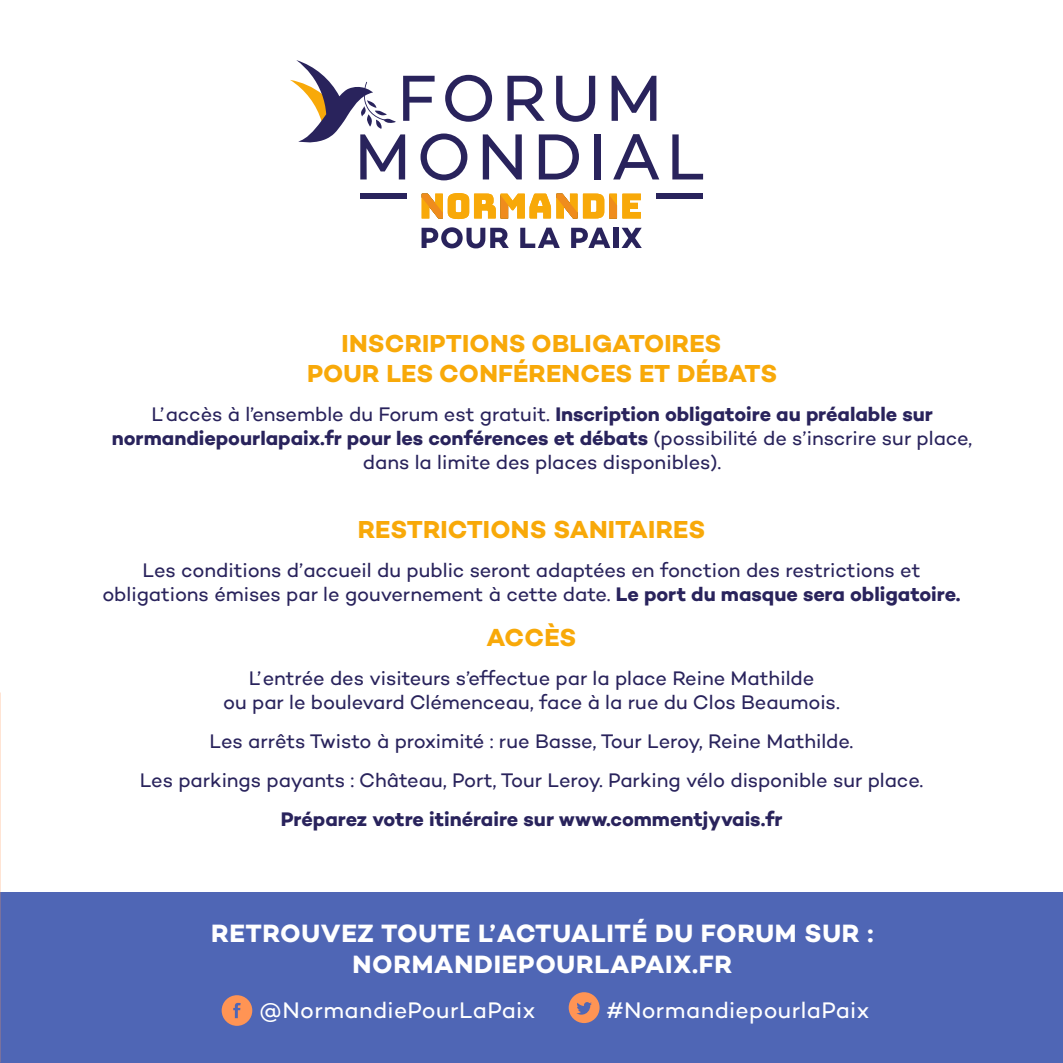
<style>
.page{position:relative;width:1063px;height:1063px;background:#fff}
.page>*{position:absolute;margin:0;border:0;box-sizing:border-box;transform-origin:0 0}
.t1{font:700 25.5px/30.5px "Campton";letter-spacing:.025em;color:#fff;text-align:center}
.t2{font:700 25px/30px "Campton";letter-spacing:.01em;color:#f8a909}
.t3{font:23px "Campton";letter-spacing:.02em;color:#fff}
.t4{font:20px/24px "Campton";letter-spacing:-.005em;color:#29235c;text-align:center}
.t5{font:700 20px "Campton";color:#29235c}
.s1{font-weight:700}
</style>
<div class="page">
<svg style="left:422px;top:227px;width:87px;height:21px"></svg>
<svg style="left:520px;top:228px;width:40px;height:20px"></svg>
<svg style="left:571px;top:228px;width:39px;height:20px"></svg>
<div style="left:614px;top:228px;width:5px;height:20px;background:#29235c"></div>
<svg style="left:622px;top:228px;width:20px;height:20px"></svg>
<div style="left:360px;top:194px;width:46px;height:5px;background:#29235c"></div>
<div style="left:657px;top:194px;width:46px;height:5px;background:#29235c"></div>
<svg style="left:612px;top:76px;width:44px;height:45px"></svg>
<div style="left:594px;top:134px;width:6px;height:45px;background:#29235c"></div>
<svg style="left:613px;top:134px;width:46px;height:45px"></svg>
<svg style="left:672px;top:134px;width:31px;height:45px"></svg>
<svg style="left:290px;top:60px;width:305px;height:120px"></svg>
<svg style="left:422px;top:193px;width:219px;height:26px"></svg>
<div style="left:0;top:892px;width:1063px;height:171px;background:#4f66b5"></div>
<svg style="left:222px;top:995px;width:30px;height:31px"></svg>
<svg style="left:569px;top:992px;width:31px;height:31px"></svg>
<p class="t2" style="left:307px;top:328px;width:472px;text-indent:35px">INSCRIPTIONS OBLIGATOIRES<br>POUR LES CONFÉRENCES ET DÉBATS</p>
<p class="t4" style="left:112px;top:401px;width:862px">L’accès à l’ensemble du Forum est gratuit. <span class="s1">Inscription obligatoire au préalable sur normandiepourlapaix.fr pour les conférences et débats</span> (possibilité de s’inscrire sur place, dans la limite des places disponibles).</p>
<p class="t2" style="left:358px;top:514px;width:349px">RESTRICTIONS SANITAIRES</p>
<p class="t4" style="left:102px;top:557px;width:860px">Les conditions d’accueil du public seront adaptées en fonction des restrictions et obligations émises par le gouvernement à cette date. <span class="s1">Le port du masque sera obligatoire.</span></p>
<p class="t2" style="left:487px;top:622px;width:91px">ACCÈS</p>
<p class="t4" style="left:223px;top:665px;width:618px">L’entrée des visiteurs s’effectue par la place Reine Mathilde<br>ou par le boulevard Clémenceau, face à la rue du Clos Beaumois.</p>
<p class="t4" style="left:140px;top:721px;width:785px;line-height:39px">Les arrêts Twisto à proximité : rue Basse, Tour Leroy, Reine Mathilde.<br>Les parkings payants : Château, Port, Tour Leroy. Parking vélo disponible sur place.</p>
<p class="t5" style="left:281px;top:806px;width:503px">Préparez votre itinéraire sur www.commentjyvais.fr</p>
<p class="t1" style="left:211px;top:918px;width:664px">RETROUVEZ TOUTE L’ACTUALITÉ DU FORUM SUR :<br>NORMANDIEPOURLAPAIX.FR</p>
<p class="t3" style="left:259px;top:996px;width:278px">@NormandiePourLaPaix</p>
<p class="t3" style="left:606px;top:996px;width:264px">#NormandiepourlaPaix</p>
</div>
